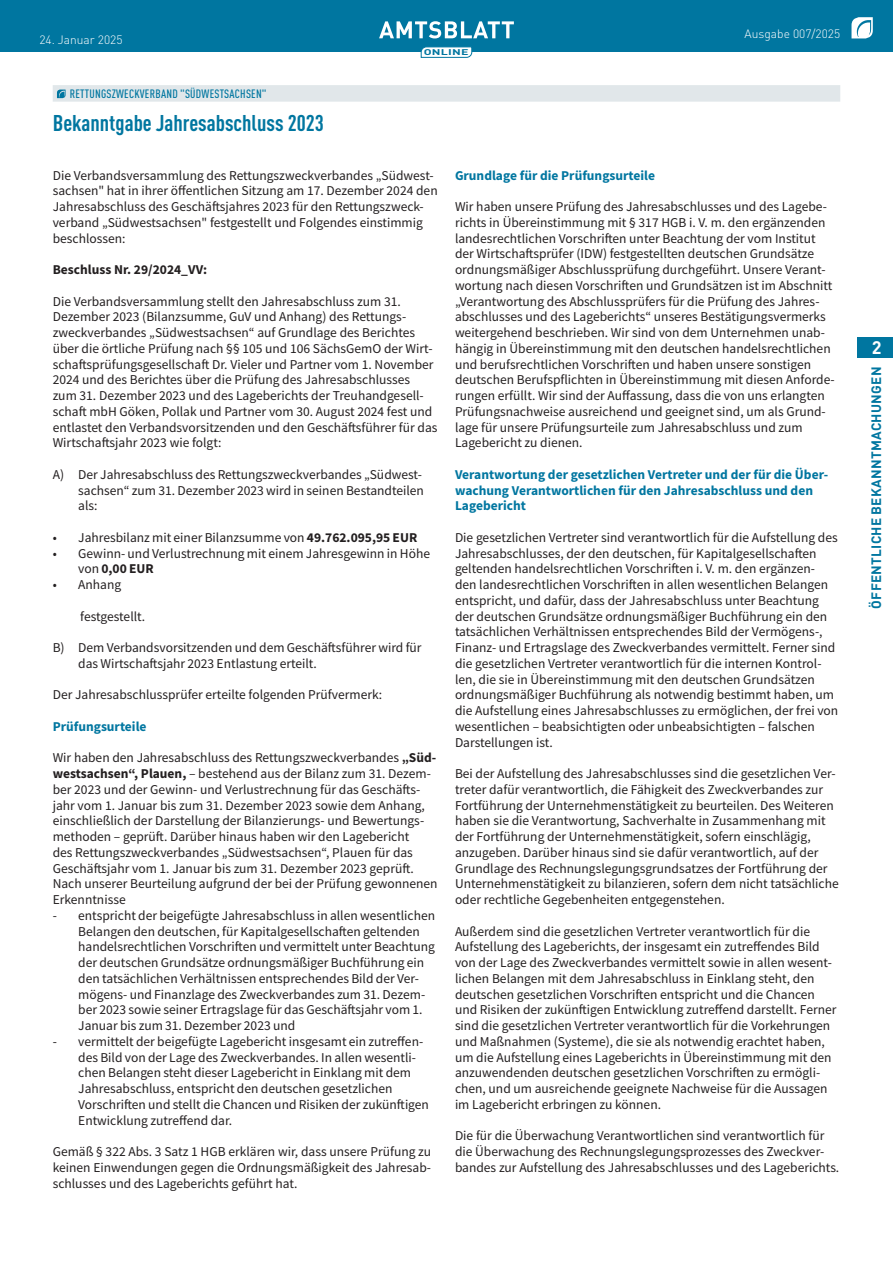
<style>
.page{position:relative;width:893px;height:1263px;background:#fff}
.page>*{position:absolute;margin:0;border:0;box-sizing:border-box;transform-origin:0 0}
._2022_-_Öffentliches_-_HZ16{font:700 condensed 22.5px "DIN Pro";color:#0076a0}
.t1{font:700 18px "DIN Pro";color:#fff}
._2022_-_Brotschrift{font:13.5px/15.8px "Source Sans Pro";color:#231f20}
._2022_-_Brotschrift_-_Aufzählung_Zahlen_E{font:13.5px/15.8px "Source Sans Pro";color:#231f20}
._2022_-_Brotschrift-2{font:700 13.5px/15.8px "Source Sans Pro";color:#0076a0}
.t2{font:700 13.5px "DIN Pro";letter-spacing:.02em;color:#0076a0}
._2022_-_Brotschrift-3{font:700 13.5px "Source Sans Pro";color:#231f20}
._2022_-_Öffentliches_-_DZ{font:500 condensed 12px "DIN Pro";letter-spacing:.02em;color:#0076a0}
.t3{font:300 12px "DIN Pro";color:#fff}
.t4{font:700 8.25px "DIN Pro";letter-spacing:.02em;color:#0076a0;scale:1.5 1}
.s1{font-weight:700}
</style>
<div class="page">
<div style="left:0;top:0;width:893px;height:51px;background:#0076a0"></div>
<svg style="left:851px;top:17px;width:22px;height:21px"></svg>
<svg style="left:379px;top:21px;width:135px;height:17px"></svg>
<svg style="left:421px;top:47px;width:51px;height:11px"></svg>
<div style="left:857px;top:337px;width:36px;height:21px;background:#0076a0"></div>
<div style="left:53px;top:85px;width:787px;height:17px;background:#e1e7ea"></div>
<svg style="left:57px;top:90px;width:9px;height:8px"></svg>
<p class="t3" style="left:39px;top:30px;width:85px">24. Januar 2025</p>
<p class="t4" style="left:424px;top:45px;width:31px">ONLINE</p>
<p class="t3" style="left:745px;top:25px;width:97px">Ausgabe 007/2025</p>
<p class="_2022_-_Öffentliches_-_DZ" style="left:70px;top:85px;width:198px">RETTUNGSZWECKVERBAND "SÜDWESTSACHSEN"</p>
<p class="_2022_-_Öffentliches_-_HZ16" style="left:53px;top:106px;width:273px">Bekanntgabe Jahresabschluss 2023</p>
<p class="_2022_-_Brotschrift" style="left:53px;top:167px;width:386px">Die Verbandsversammlung des Rettungszweckverbandes „Südwest&shy;sachsen" hat in ihrer öffentlichen Sitzung am 17. Dezember 2024 den Jahresabschluss des Geschäftsjahres 2023 für den Rettungszweck&shy;verband „Südwestsachsen" festgestellt und Folgendes einstimmig beschlossen:</p>
<p class="_2022_-_Brotschrift-3" style="left:53px;top:260px;width:156px">Beschluss Nr. 29/2024_VV:</p>
<p class="_2022_-_Brotschrift" style="left:53px;top:293px;width:386px">Die Verbandsversammlung stellt den Jahresabschluss zum 31.<br>Dezember 2023 (Bilanzsumme, GuV und Anhang) des Rettungs&shy;zweckverbandes „Südwestsachsen“ auf Grundlage des Berichtes über die örtliche Prüfung nach §§ 105 und 106 SächsGemO der Wirt&shy;schaftsprüfungsgesellschaft Dr. Vieler und Partner vom 1. November 2024 und des Berichtes über die Prüfung des Jahresabschlusses zum 31. Dezember 2023 und des Lageberichts der Treuhandgesell&shy;schaft mbH Göken, Pollak und Partner vom 30. August 2024 fest und entlastet den Verbandsvorsitzenden und den Geschäftsführer für das Wirtschaftsjahr 2023 wie folgt:</p>
<p class="_2022_-_Brotschrift_-_Aufzählung_Zahlen_E" style="left:78px;top:466px;width:347px;text-indent:-26px">A) Der Jahresabschluss des Rettungszweckverbandes „Südwest&shy;sachsen“ zum 31. Dezember 2023 wird in seinen Bestandteilen als:</p>
<p class="_2022_-_Brotschrift_-_Aufzählung_Zahlen_E" style="left:53px;top:529px;width:366px">• Jahresbilanz mit einer Bilanzsumme von <span class="s1">49.762.095,95 EUR</span></p>
<p class="_2022_-_Brotschrift_-_Aufzählung_Zahlen_E" style="left:78px;top:545px;width:353px;text-indent:-26px">• Gewinn- und Verlustrechnung mit einem Jahresgewinn in Höhe von <span class="s1">0,00 EUR</span></p>
<p class="_2022_-_Brotschrift_-_Aufzählung_Zahlen_E" style="left:53px;top:577px;width:70px">• Anhang</p>
<p class="_2022_-_Brotschrift_-_Aufzählung_Zahlen_E" style="left:80px;top:608px;width:66px">festgestellt.</p>
<p class="_2022_-_Brotschrift_-_Aufzählung_Zahlen_E" style="left:78px;top:640px;width:345px;text-indent:-26px">B) Dem Verbandsvorsitzenden und dem Geschäftsführer wird für das Wirtschaftsjahr 2023 Entlastung erteilt.</p>
<p class="_2022_-_Brotschrift" style="left:53px;top:687px;width:331px">Der Jahresabschlussprüfer erteilte folgenden Prüfvermerk:</p>
<p class="_2022_-_Brotschrift-2" style="left:53px;top:718px;width:95px">Prüfungsurteile</p>
<p class="_2022_-_Brotschrift" style="left:53px;top:750px;width:385px">Wir haben den Jahresabschluss des Rettungszweckverbandes <span class="s1">„Süd&shy;westsachsen“, Plauen,</span> – bestehend aus der Bilanz zum 31. Dezem&shy;ber 2023 und der Gewinn- und Verlustrechnung für das Geschäfts&shy;jahr vom 1. Januar bis zum 31. Dezember 2023 sowie dem Anhang, einschließlich der Darstellung der Bilanzierungs- und Bewertungs&shy;methoden – geprüft. Darüber hinaus haben wir den Lagebericht<br>des Rettungszweckverbandes „Südwestsachsen“, Plauen für das Geschäftsjahr vom 1. Januar bis zum 31. Dezember 2023 geprüft.</p>
<p class="_2022_-_Brotschrift" style="left:53px;top:876px;width:386px">Nach unserer Beurteilung aufgrund der bei der Prüfung gewonnenen<br>Erkenntnisse</p>
<p class="_2022_-_Brotschrift_-_Aufzählung_Zahlen_E" style="left:78px;top:907px;width:358px;text-indent:-26px">- entspricht der beigefügte Jahresabschluss in allen wesentlichen Belangen den deutschen, für Kapitalgesellschaften geltenden handelsrechtlichen Vorschriften und vermittelt unter Beachtung der deutschen Grundsätze ordnungsmäßiger Buchführung ein den tatsächlichen Verhältnissen entsprechendes Bild der Ver&shy;mögens- und Finanzlage des Zweckverbandes zum 31. Dezem&shy;ber 2023 sowie seiner Ertragslage für das Geschäftsjahr vom 1.<br>Januar bis zum 31. Dezember 2023 und</p>
<p class="_2022_-_Brotschrift_-_Aufzählung_Zahlen_E" style="left:78px;top:1033px;width:352px;text-indent:-26px">- vermittelt der beigefügte Lagebericht insgesamt ein zutreffen&shy;des Bild von der Lage des Zweckverbandes. In allen wesentli&shy;chen Belangen steht dieser Lagebericht in Einklang mit dem Jahresabschluss, entspricht den deutschen gesetzlichen Vorschriften und stellt die Chancen und Risiken der zukünftigen Entwicklung zutreffend dar.</p>
<p class="_2022_-_Brotschrift" style="left:53px;top:1144px;width:380px;text-align:justify">Gemäß § 322 Abs. 3 Satz 1 HGB erklären wir, dass unsere Prüfung zu keinen Einwendungen gegen die Ordnungsmäßigkeit des Jahresab&shy;schlusses und des Lageberichts geführt hat.</p>
<p class="_2022_-_Brotschrift-2" style="left:455px;top:167px;width:202px">Grundlage für die Prüfungsurteile</p>
<p class="_2022_-_Brotschrift" style="left:455px;top:199px;width:381px">Wir haben unsere Prüfung des Jahresabschlusses und des Lagebe&shy;richts in Übereinstimmung mit § 317 HGB i. V. m. den ergänzenden landesrechtlichen Vorschriften unter Beachtung der vom Institut der Wirtschaftsprüfer (IDW) festgestellten deutschen Grundsätze ordnungsmäßiger Abschlussprüfung durchgeführt. Unsere Verant&shy;wortung nach diesen Vorschriften und Grundsätzen ist im Abschnitt „Verantwortung des Abschlussprüfers für die Prüfung des Jahres&shy;abschlusses und des Lageberichts“ unseres Bestätigungsvermerks weitergehend beschrieben. Wir sind von dem Unternehmen unab&shy;hängig in Übereinstimmung mit den deutschen handelsrechtlichen und berufsrechtlichen Vorschriften und haben unsere sonstigen deutschen Berufspflichten in Übereinstimmung mit diesen Anforde&shy;rungen erfüllt. Wir sind der Auffassung, dass die von uns erlangten Prüfungsnachweise ausreichend und geeignet sind, um als Grund&shy;lage für unsere Prüfungsurteile zum Jahresabschluss und zum Lagebericht zu dienen.</p>
<p class="_2022_-_Brotschrift-2" style="left:455px;top:466px;width:375px">Verantwortung der gesetzlichen Vertreter und der für die Über&shy;wachung Verantwortlichen für den Jahresabschluss und den<br>Lagebericht</p>
<p class="_2022_-_Brotschrift" style="left:455px;top:529px;width:385px">Die gesetzlichen Vertreter sind verantwortlich für die Aufstellung des Jahresabschlusses, der den deutschen, für Kapitalgesellschaften geltenden handelsrechtlichen Vorschriften i. V. m. den ergänzen&shy;den landesrechtlichen Vorschriften in allen wesentlichen Belangen entspricht, und dafür, dass der Jahresabschluss unter Beachtung der deutschen Grundsätze ordnungsmäßiger Buchführung ein den tatsächlichen Verhältnissen entsprechendes Bild der Vermögens-, Finanz- und Ertragslage des Zweckverbandes vermittelt. Ferner sind die gesetzlichen Vertreter verantwortlich für die internen Kontrol&shy;len, die sie in Übereinstimmung mit den deutschen Grundsätzen ordnungsmäßiger Buchführung als notwendig bestimmt haben, um die Aufstellung eines Jahresabschlusses zu ermöglichen, der frei von wesentlichen – beabsichtigten oder unbeabsichtigten – falschen Darstellungen ist.</p>
<p class="_2022_-_Brotschrift" style="left:455px;top:766px;width:385px">Bei der Aufstellung des Jahresabschlusses sind die gesetzlichen Ver&shy;treter dafür verantwortlich, die Fähigkeit des Zweckverbandes zur Fortführung der Unternehmenstätigkeit zu beurteilen. Des Weiteren haben sie die Verantwortung, Sachverhalte in Zusammenhang mit der Fortführung der Unternehmenstätigkeit, sofern einschlägig, anzugeben. Darüber hinaus sind sie dafür verantwortlich, auf der Grundlage des Rechnungslegungsgrundsatzes der Fortführung der Unternehmenstätigkeit zu bilanzieren, sofern dem nicht tatsächliche oder rechtliche Gegebenheiten entgegenstehen.</p>
<p class="_2022_-_Brotschrift" style="left:455px;top:923px;width:383px">Außerdem sind die gesetzlichen Vertreter verantwortlich für die Aufstellung des Lageberichts, der insgesamt ein zutreffendes Bild von der Lage des Zweckverbandes vermittelt sowie in allen wesent&shy;lichen Belangen mit dem Jahresabschluss in Einklang steht, den deutschen gesetzlichen Vorschriften entspricht und die Chancen und Risiken der zukünftigen Entwicklung zutreffend darstellt. Ferner sind die gesetzlichen Vertreter verantwortlich für die Vorkehrungen und Maßnahmen (Systeme), die sie als notwendig erachtet haben, um die Aufstellung eines Lageberichts in Übereinstimmung mit den anzuwendenden deutschen gesetzlichen Vorschriften zu ermögli&shy;chen, und um ausreichende geeignete Nachweise für die Aussagen im Lagebericht erbringen zu können.</p>
<p class="_2022_-_Brotschrift" style="left:455px;top:1128px;width:386px">Die für die Überwachung Verantwortlichen sind verantwortlich für die Überwachung des Rechnungslegungsprozesses des Zweckver&shy;bandes zur Aufstellung des Jahresabschlusses und des Lageberichts.</p>
<h2 class="t1" style="left:872px;top:333px;width:11px">2</h2>
<p class="t2" style="left:865px;top:609px;width:243px;rotate:-90deg">ÖFFENTLICHE BEKANNTMACHUNGEN</p>
</div>
